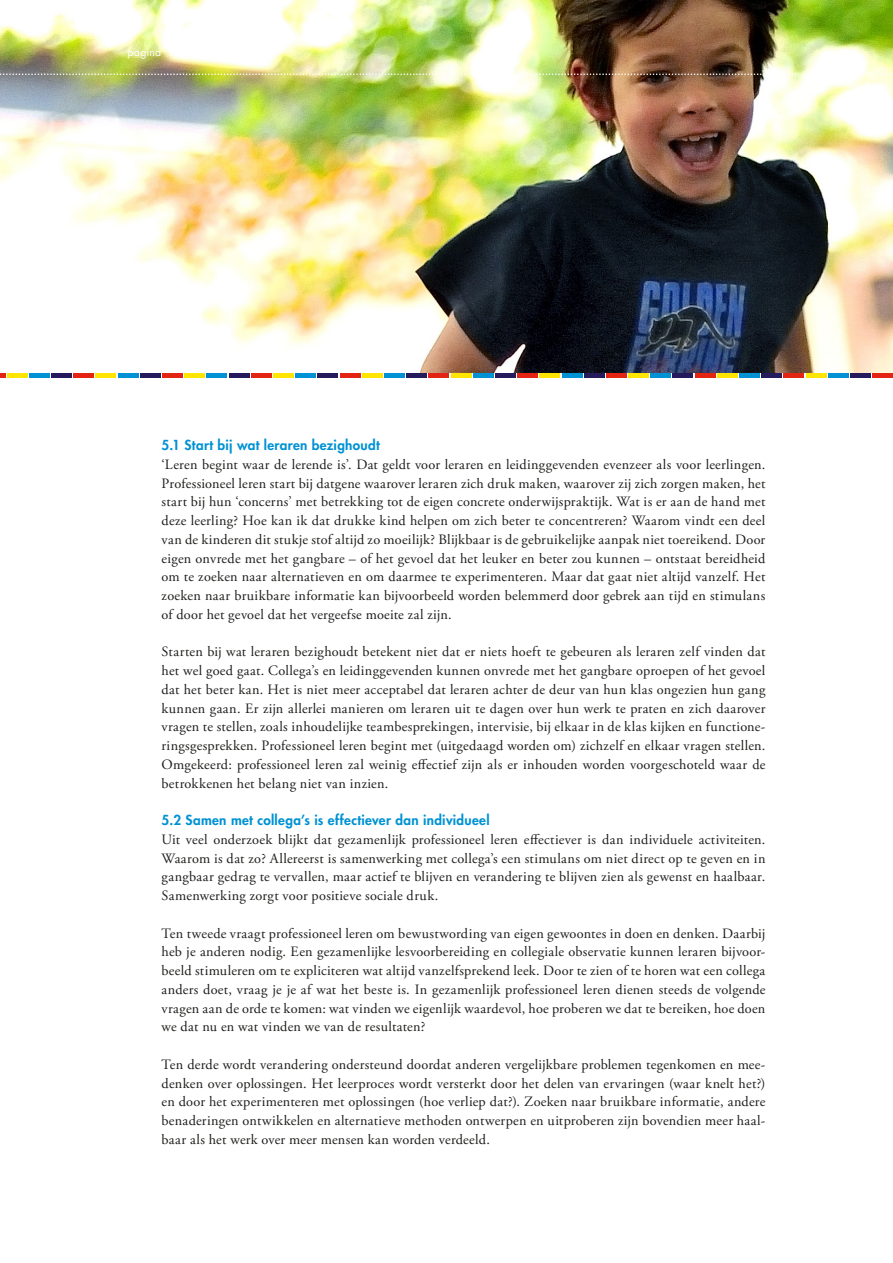
<style>
.page{position:relative;width:893px;height:1263px;background:#fff}
.page>*{position:absolute;margin:0;border:0;box-sizing:border-box;transform-origin:0 0}
.paragraaf__-8{font:14.25px/18.8px "Adobe Garamond Pro";letter-spacing:.02em;color:#1d1d1b;text-align:justify}
.kop2__-8{font:800 13.5px "Futura Std";letter-spacing:.025em;color:#0092d4}
.t1{font:10.5px "Futura Std";letter-spacing:.015em;color:#fff}
</style>
<div class="page">
<img style="left:0;top:0;width:893px;height:373px">
<svg style="left:0;top:373px;width:5px;height:4px"></svg>
<hr style="left:7px;top:373px;width:20px;height:4px;background:#ffe500">
<hr style="left:29px;top:373px;width:21px;height:4px;background:#0092d4">
<hr style="left:673px;top:373px;width:20px;height:4px;background:#251b5c">
<hr style="left:695px;top:373px;width:20px;height:4px;background:#e42413">
<hr style="left:717px;top:373px;width:21px;height:4px;background:#ffe500">
<hr style="left:739px;top:373px;width:21px;height:4px;background:#0092d4">
<hr style="left:318px;top:373px;width:20px;height:4px;background:#251b5c">
<hr style="left:340px;top:373px;width:20px;height:4px;background:#e42413">
<hr style="left:362px;top:373px;width:21px;height:4px;background:#ffe500">
<hr style="left:384px;top:373px;width:21px;height:4px;background:#0092d4">
<hr style="left:140px;top:373px;width:21px;height:4px;background:#251b5c">
<hr style="left:162px;top:373px;width:21px;height:4px;background:#e42413">
<hr style="left:184px;top:373px;width:21px;height:4px;background:#ffe500">
<hr style="left:207px;top:373px;width:20px;height:4px;background:#0092d4">
<hr style="left:850px;top:373px;width:21px;height:4px;background:#251b5c">
<hr style="left:872px;top:373px;width:21px;height:4px;background:#e42413">
<hr style="left:495px;top:373px;width:21px;height:4px;background:#251b5c">
<hr style="left:517px;top:373px;width:21px;height:4px;background:#e42413">
<hr style="left:540px;top:373px;width:20px;height:4px;background:#ffe500">
<hr style="left:562px;top:373px;width:20px;height:4px;background:#0092d4">
<hr style="left:51px;top:373px;width:21px;height:4px;background:#251b5c">
<hr style="left:74px;top:373px;width:20px;height:4px;background:#e42413">
<hr style="left:96px;top:373px;width:20px;height:4px;background:#ffe500">
<hr style="left:118px;top:373px;width:20px;height:4px;background:#0092d4">
<hr style="left:761px;top:373px;width:21px;height:4px;background:#251b5c">
<hr style="left:784px;top:373px;width:20px;height:4px;background:#e42413">
<hr style="left:806px;top:373px;width:20px;height:4px;background:#ffe500">
<hr style="left:828px;top:373px;width:21px;height:4px;background:#0092d4">
<hr style="left:406px;top:373px;width:21px;height:4px;background:#251b5c">
<hr style="left:429px;top:373px;width:20px;height:4px;background:#e42413">
<hr style="left:451px;top:373px;width:20px;height:4px;background:#ffe500">
<hr style="left:473px;top:373px;width:20px;height:4px;background:#0092d4">
<hr style="left:229px;top:373px;width:20px;height:4px;background:#251b5c">
<hr style="left:251px;top:373px;width:21px;height:4px;background:#e42413">
<hr style="left:273px;top:373px;width:21px;height:4px;background:#ffe500">
<hr style="left:295px;top:373px;width:21px;height:4px;background:#0092d4">
<hr style="left:584px;top:373px;width:20px;height:4px;background:#251b5c">
<hr style="left:606px;top:373px;width:21px;height:4px;background:#e42413">
<hr style="left:628px;top:373px;width:21px;height:4px;background:#ffe500">
<hr style="left:650px;top:373px;width:21px;height:4px;background:#0092d4">
<svg style="left:0;top:74px;width:893px;height:1px"></svg>
<p class="t1" style="left:128px;top:46px;width:53px">pagina 10</p>
<p class="kop2__-8" style="left:162px;top:436px;width:220px">5.1 Start bij wat leraren bezighoudt</p>
<p class="paragraaf__-8" style="left:162px;top:455px;width:605px">‘Leren begint waar de lerende is’. Dat geldt voor leraren en leidinggevenden evenzeer als voor leerlingen.<br>Professioneel leren start bij datgene waarover leraren zich druk maken, waarover zij zich zorgen maken, het start bij hun ‘concerns’ met betrekking tot de eigen concrete onderwijspraktijk. Wat is er aan de hand met deze leerling? Hoe kan ik dat drukke kind helpen om zich beter te concentreren? Waarom vindt een deel van de kinderen dit stukje stof altijd zo moeilijk? Blijkbaar is de gebruikelijke aanpak niet toereikend. Door eigen onvrede met het gangbare – of het gevoel dat het leuker en beter zou kunnen – ontstaat bereidheid om te zoeken naar alternatieven en om daarmee te experimenteren. Maar dat gaat niet altijd vanzelf. Het zoeken naar bruikbare informatie kan bijvoorbeeld worden belemmerd door gebrek aan tijd en stimulans of door het gevoel dat het vergeefse moeite zal zijn.</p>
<p class="paragraaf__-8" style="left:162px;top:643px;width:605px">Starten bij wat leraren bezighoudt betekent niet dat er niets hoeft te gebeuren als leraren zelf vinden dat het wel goed gaat. Collega’s en leidinggevenden kunnen onvrede met het gangbare oproepen of het gevoel dat het beter kan. Het is niet meer acceptabel dat leraren achter de deur van hun klas ongezien hun gang kunnen gaan. Er zijn allerlei manieren om leraren uit te dagen over hun werk te praten en zich daarover vragen te stellen, zoals inhoudelijke teambesprekingen, intervisie, bij elkaar in de klas kijken en functione&shy;ringsgesprekken. Professioneel leren begint met (uitgedaagd worden om) zichzelf en elkaar vragen stellen.<br>Omgekeerd: professioneel leren zal weinig effectief zijn als er inhouden worden voorgeschoteld waar de betrokkenen het belang niet van inzien.</p>
<p class="kop2__-8" style="left:162px;top:811px;width:330px">5.2 Samen met collega’s is effectiever dan individueel</p>
<p class="paragraaf__-8" style="left:162px;top:830px;width:605px">Uit veel onderzoek blijkt dat gezamenlijk professioneel leren effectiever is dan individuele activiteiten.<br>Waarom is dat zo? Allereerst is samenwerking met collega’s een stimulans om niet direct op te geven en in gangbaar gedrag te vervallen, maar actief te blijven en verandering te blijven zien als gewenst en haalbaar.<br>Samenwerking zorgt voor positieve sociale druk.</p>
<p class="paragraaf__-8" style="left:162px;top:924px;width:605px">Ten tweede vraagt professioneel leren om bewustwording van eigen gewoontes in doen en denken. Daarbij heb je anderen nodig. Een gezamenlijke lesvoorbereiding en collegiale observatie kunnen leraren bijvoor&shy;beeld stimuleren om te expliciteren wat altijd vanzelfsprekend leek. Door te zien of te horen wat een collega anders doet, vraag je je af wat het beste is. In gezamenlijk professioneel leren dienen steeds de volgende vragen aan de orde te komen: wat vinden we eigenlijk waardevol, hoe proberen we dat te bereiken, hoe doen we dat nu en wat vinden we van de resultaten?</p>
<p class="paragraaf__-8" style="left:162px;top:1055px;width:605px">Ten derde wordt verandering ondersteund doordat anderen vergelijkbare problemen tegenkomen en mee&shy;denken over oplossingen. Het leerproces wordt versterkt door het delen van ervaringen (waar knelt het?) en door het experimenteren met oplossingen (hoe verliep dat?). Zoeken naar bruikbare informatie, andere benaderingen ontwikkelen en alternatieve methoden ontwerpen en uitproberen zijn bovendien meer haal&shy;baar als het werk over meer mensen kan worden verdeeld.</p>
</div>
